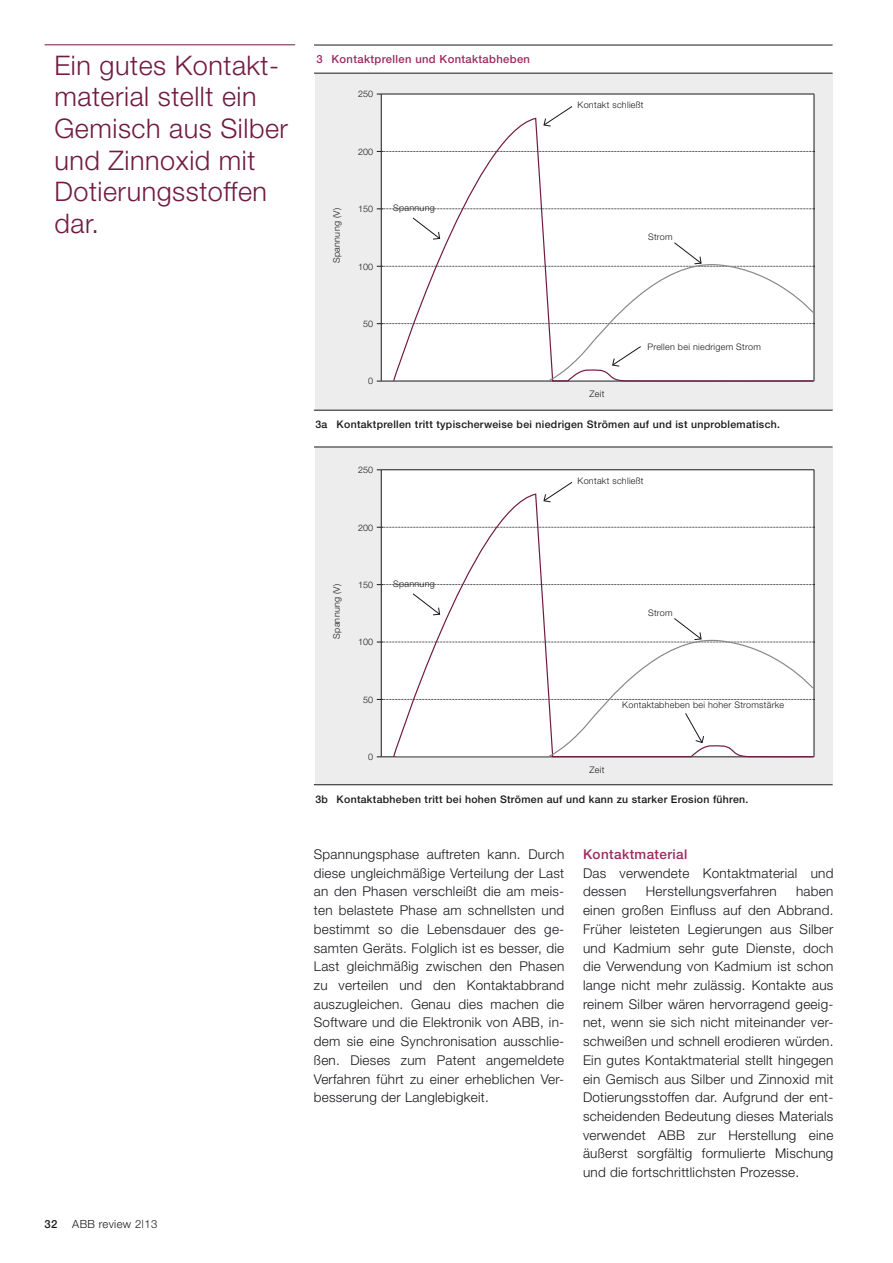
<style>
.page{position:relative;width:893px;height:1263px;background:#fff}
.page>*{position:absolute;margin:0;border:0;box-sizing:border-box;transform-origin:0 0}
.t1{font:300 27px/31.5px "Helvetica Neue";letter-spacing:.02em;color:#711b40}
.t2{font:300 13.5px/18.8px "Helvetica Neue";letter-spacing:.02em;color:#1a171c;text-align:justify}
.t3{font:500 13.5px "Helvetica Neue";letter-spacing:.03em;color:#9d2a5f}
.t4{font:500 11.25px "Helvetica Neue";letter-spacing:.03em;color:#9d2a5f}
.t5{font:300 11.25px "Helvetica Neue";letter-spacing:.03em;color:#1a171c}
.t6{font:500 11.25px "Helvetica Neue";color:#1a171c}
.t7{font:500 10.5px "Helvetica Neue";letter-spacing:.03em;color:#1a171c}
.t8{font:300 9px "Helvetica Neue";letter-spacing:.03em;color:#1a171c}
</style>
<div class="page">
<hr style="left:45px;top:44px;width:250px;height:1px;background:#711b40">
<div style="left:315px;top:73px;width:518px;height:337px;background:#ededee"></div>
<hr style="left:314px;top:410px;width:519px;height:1px;background:#1a171c">
<hr style="left:314px;top:45px;width:519px;height:1px;background:#1a171c">
<hr style="left:314px;top:73px;width:519px;height:1px;background:#1a171c">
<div style="left:315px;top:447px;width:518px;height:338px;background:#ededee"></div>
<hr style="left:314px;top:784px;width:519px;height:1px;background:#1a171c">
<hr style="left:314px;top:447px;width:519px;height:1px;background:#1a171c">
<div style="left:382px;top:95px;width:432px;height:286px;background:#fff"></div>
<hr style="left:381px;top:94px;width:433px;height:1px;background:#1a171c">
<hr style="left:381px;top:94px;width:1px;height:57px;background:#1a171c">
<hr style="left:381px;top:151px;width:1px;height:58px;background:#1a171c">
<hr style="left:381px;top:209px;width:1px;height:57px;background:#1a171c">
<hr style="left:381px;top:266px;width:1px;height:58px;background:#1a171c">
<hr style="left:381px;top:324px;width:1px;height:57px;background:#1a171c">
<hr style="left:381px;top:381px;width:433px;height:1px;background:#1a171c">
<hr style="left:814px;top:94px;width:1px;height:57px;background:#1a171c">
<hr style="left:814px;top:151px;width:1px;height:58px;background:#1a171c">
<hr style="left:814px;top:209px;width:1px;height:57px;background:#1a171c">
<hr style="left:814px;top:266px;width:1px;height:58px;background:#1a171c">
<hr style="left:814px;top:324px;width:1px;height:57px;background:#1a171c">
<svg style="left:377px;top:323px;width:15px;height:1px"></svg>
<svg style="left:377px;top:209px;width:15px;height:1px"></svg>
<svg style="left:377px;top:151px;width:15px;height:1px"></svg>
<div style="left:392px;top:117px;width:422px;height:265px;background:#fff"></div>
<div style="left:395px;top:267px;width:419px;height:115px;background:#fff"></div>
<svg style="left:543px;top:106px;width:30px;height:21px"></svg>
<svg style="left:612px;top:346px;width:29px;height:21px"></svg>
<div style="left:377px;top:217px;width:437px;height:50px;background:#fff"></div>
<div style="left:382px;top:470px;width:432px;height:286px;background:#fff"></div>
<hr style="left:381px;top:469px;width:433px;height:1px;background:#1a171c">
<hr style="left:381px;top:470px;width:1px;height:57px;background:#1a171c">
<hr style="left:381px;top:527px;width:1px;height:58px;background:#1a171c">
<hr style="left:381px;top:585px;width:1px;height:57px;background:#1a171c">
<hr style="left:381px;top:642px;width:1px;height:57px;background:#1a171c">
<hr style="left:381px;top:699px;width:1px;height:58px;background:#1a171c">
<hr style="left:381px;top:756px;width:433px;height:1px;background:#1a171c">
<hr style="left:814px;top:470px;width:1px;height:57px;background:#1a171c">
<hr style="left:814px;top:527px;width:1px;height:58px;background:#1a171c">
<hr style="left:814px;top:585px;width:1px;height:57px;background:#1a171c">
<hr style="left:814px;top:642px;width:1px;height:57px;background:#1a171c">
<hr style="left:814px;top:699px;width:1px;height:58px;background:#1a171c">
<svg style="left:377px;top:699px;width:15px;height:1px"></svg>
<svg style="left:377px;top:584px;width:15px;height:1px"></svg>
<svg style="left:377px;top:527px;width:15px;height:1px"></svg>
<div style="left:392px;top:493px;width:422px;height:265px;background:#fff"></div>
<div style="left:395px;top:643px;width:419px;height:115px;background:#fff"></div>
<svg style="left:543px;top:482px;width:30px;height:20px"></svg>
<svg style="left:685px;top:713px;width:19px;height:30px"></svg>
<svg style="left:377px;top:593px;width:437px;height:50px;background:#f9f9f9"></svg>
<h1 class="t1" style="left:54px;top:49px;width:235px">Ein gutes Kontakt&shy;material stellt ein<br>Gemisch aus Silber und Zinnoxid mit<br>Dotierungsstoffen dar.</h1>
<p class="t4" style="left:317px;top:52px;width:215px">3 Kontaktprellen und Kontaktabheben</p>
<p class="t8" style="left:358px;top:89px;width:17px">250</p>
<p class="t8" style="left:358px;top:146px;width:17px">200</p>
<p class="t8" style="left:393px;top:202px;width:43px">Spannung</p>
<p class="t8" style="left:358px;top:203px;width:17px">150</p>
<p class="t8" style="left:331px;top:263px;width:56px;rotate:-90deg">Spannung (V)</p>
<p class="t8" style="left:358px;top:261px;width:17px">100</p>
<p class="t8" style="left:363px;top:318px;width:12px">50</p>
<p class="t8" style="left:368px;top:376px;width:7px">0</p>
<p class="t8" style="left:578px;top:100px;width:68px">Kontakt schließt</p>
<p class="t8" style="left:648px;top:231px;width:26px">Strom</p>
<p class="t8" style="left:589px;top:388px;width:16px">Zeit</p>
<p class="t8" style="left:647px;top:341px;width:115px">Prellen bei niedrigem Strom</p>
<p class="t7" style="left:315px;top:418px;width:466px">3a Kontaktprellen tritt typischerweise bei niedrigen Strömen auf und ist unproblematisch.</p>
<p class="t8" style="left:358px;top:464px;width:17px">250</p>
<p class="t8" style="left:358px;top:522px;width:17px">200</p>
<p class="t8" style="left:331px;top:639px;width:56px;rotate:-90deg">Spannung (V)</p>
<p class="t8" style="left:358px;top:579px;width:17px">150</p>
<p class="t8" style="left:358px;top:637px;width:17px">100</p>
<p class="t8" style="left:363px;top:694px;width:12px">50</p>
<p class="t8" style="left:368px;top:751px;width:7px">0</p>
<p class="t8" style="left:393px;top:578px;width:43px">Spannung</p>
<p class="t8" style="left:578px;top:475px;width:68px">Kontakt schließt</p>
<p class="t8" style="left:648px;top:607px;width:26px">Strom</p>
<p class="t8" style="left:622px;top:699px;width:163px">Kontaktabheben bei hoher Stromstärke</p>
<p class="t8" style="left:589px;top:764px;width:16px">Zeit</p>
<p class="t7" style="left:315px;top:792px;width:435px">3b Kontaktabheben tritt bei hohen Strömen auf und kann zu starker Erosion führen.</p>
<p class="t6" style="left:45px;top:1217px;width:14px">32</p>
<p class="t5" style="left:72px;top:1217px;width:86px">ABB review 2|13</p>
<p class="t2" style="left:314px;top:844px;width:252px">Spannungsphase auftreten kann. Durch diese ungleichmäßige Verteilung der Last an den Phasen verschleißt die am meis&shy;ten belastete Phase am schnellsten und bestimmt so die Lebensdauer des ge&shy;samten Geräts. Folglich ist es besser, die Last gleichmäßig zwischen den Phasen zu verteilen und den Kontaktabbrand auszugleichen. Genau dies machen die Software und die Elektronik von ABB, in&shy;dem sie eine Synchronisation ausschlie&shy;ßen. Dieses zum Patent angemeldete Verfahren führt zu einer erheblichen Ver&shy;besserung der Langlebigkeit.</p>
<p class="t3" style="left:583px;top:846px;width:106px">Kontaktmaterial</p>
<p class="t2" style="left:583px;top:863px;width:252px">Das verwendete Kontaktmaterial und dessen</p>
<p class="t2" style="left:583px;top:882px;width:252px;text-indent:213px">haben einen großen Einfluss auf den Abbrand.<br>Früher leisteten Legierungen aus Silber und Kadmium sehr gute Dienste, doch die Verwendung von Kadmium ist schon lange nicht mehr zulässig. Kontakte aus reinem Silber wären hervorragend geeig&shy;net, wenn sie sich nicht miteinander ver&shy;schweißen und schnell erodieren würden.<br>Ein gutes Kontaktmaterial stellt hingegen ein Gemisch aus Silber und Zinnoxid mit Dotierungsstoffen dar. Aufgrund der ent&shy;scheidenden Bedeutung dieses Materials verwendet ABB zur Herstellung eine äußerst sorgfältig formulierte Mischung und die fortschrittlichsten Prozesse.</p>
<p class="t2" style="left:646px;top:882px;width:132px">Herstellungsverfahren</p>
</div>
